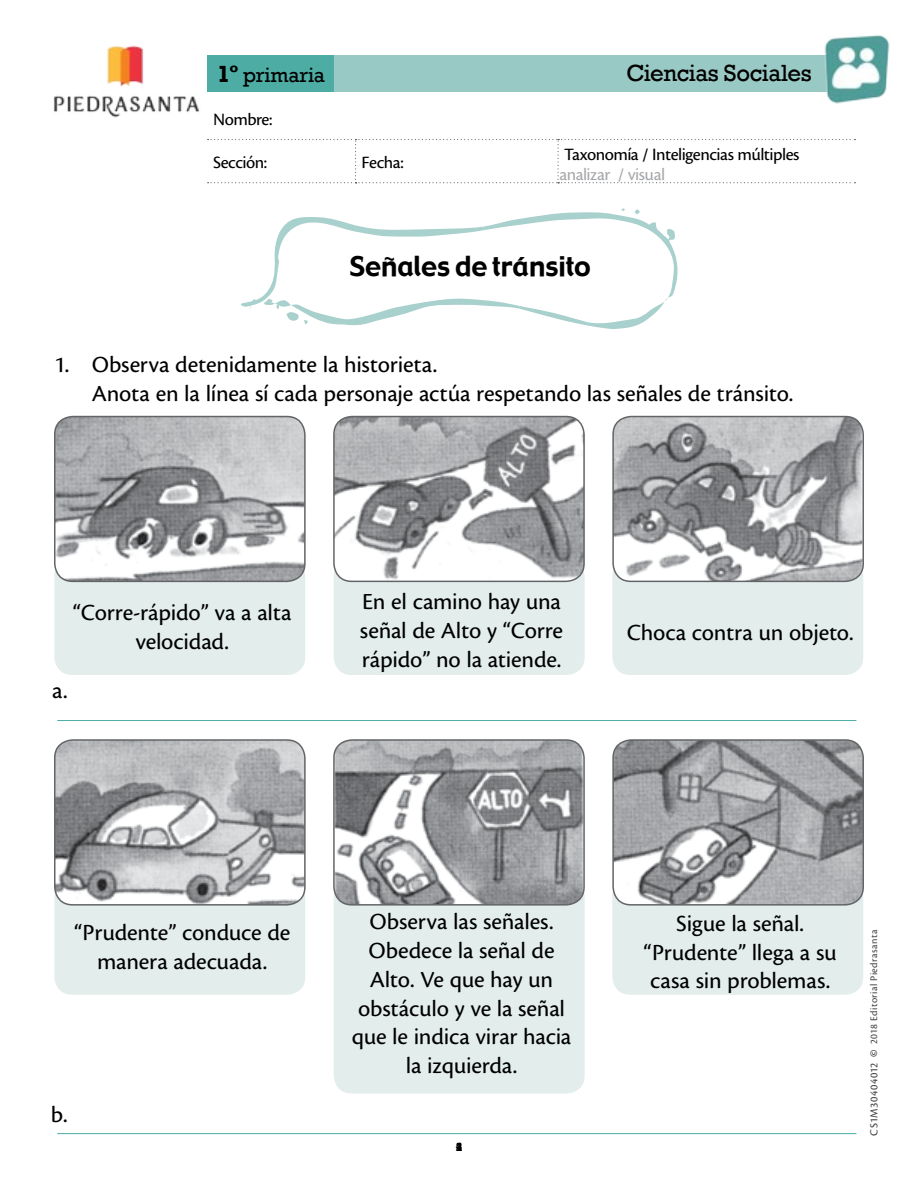
<style>
.page{position:relative;width:918px;height:1188px;background:#fff}
.page>*{position:absolute;margin:0;border:0;box-sizing:border-box;transform-origin:0 0}
.t1{font:27px "Gadget";color:#000}
.t2{font:24px/28.8px "Cronos Pro Capt";letter-spacing:-.01em;color:#000;text-align:center}
.t3{font:24px "Rockwell";letter-spacing:-.02em;color:#000}
.t4{font:21px "Rockwell";letter-spacing:-.005em;color:#000}
.t5{font:18px "Cronos Pro Capt";letter-spacing:-.03em;color:#000}
.t6{font:18px "Cronos Pro Capt";letter-spacing:-.03em;color:#a7a9ac}
.t7{font:700 12px "Rockwell";color:#000}
.t8{font:11.25px "Cronos Pro Capt";letter-spacing:.05em;color:#414042}
.t9{font:10.5px "Cronos Pro";letter-spacing:.04em;color:#414042}
.s1{font-weight:700;font-size:24px}
.s2{font-weight:700}
</style>
<div class="page">
<svg style="left:208px;top:139px;width:648px;height:44px"></svg>
<svg style="left:207px;top:55px;width:613px;height:37px;background:#89c3bd"></svg>
<img style="left:820px;top:35px;width:70px;height:69px">
<img style="left:53px;top:45px;width:146px;height:73px">
<div style="left:54px;top:559px;width:251px;height:116px;background:#e2edec;border-radius:18px"></div>
<div style="left:54px;top:878px;width:251px;height:117px;background:#e2edec;border-radius:18px"></div>
<div style="left:334px;top:559px;width:251px;height:116px;background:#e2edec;border-radius:18px"></div>
<div style="left:334px;top:878px;width:251px;height:215px;background:#e2edec;border-radius:18px"></div>
<div style="left:612px;top:559px;width:251px;height:116px;background:#e2edec;border-radius:18px"></div>
<div style="left:612px;top:878px;width:251px;height:117px;background:#e2edec;border-radius:18px"></div>
<svg style="left:241px;top:208px;width:437px;height:121px"></svg>
<img style="left:55px;top:417px;width:250px;height:164px">
<div style="left:54px;top:416px;width:252px;height:166px;border:2px solid #636466;border-radius:18px"></div>
<img style="left:55px;top:742px;width:248px;height:162px">
<div style="left:54px;top:739px;width:252px;height:167px;border:2px solid #636466;border-radius:18px"></div>
<img style="left:334px;top:417px;width:250px;height:164px">
<div style="left:333px;top:416px;width:252px;height:166px;border:2px solid #636466;border-radius:18px"></div>
<img style="left:334px;top:740px;width:250px;height:163px">
<div style="left:333px;top:739px;width:252px;height:167px;border:2px solid #636466;border-radius:18px"></div>
<img style="left:613px;top:417px;width:250px;height:164px">
<div style="left:612px;top:416px;width:252px;height:166px;border:2px solid #636466;border-radius:18px"></div>
<img style="left:615px;top:740px;width:248px;height:163px">
<div style="left:612px;top:739px;width:252px;height:167px;border:2px solid #636466;border-radius:18px"></div>
<hr style="left:57px;top:720px;width:799px;height:1px;background:#4dada5">
<hr style="left:57px;top:1133px;width:799px;height:1px;background:#4dada5">
<p class="t4" style="left:217px;top:63px;width:110px"><span class="s1">1º</span> primaria</p>
<p class="t3" style="left:626px;top:59px;width:187px">Ciencias Sociales</p>
<p class="t5" style="left:213px;top:109px;width:61px">Nombre:</p>
<p class="t5" style="left:213px;top:152px;width:56px">Sección:</p>
<p class="t5" style="left:362px;top:152px;width:44px">Fecha:</p>
<p class="t5" style="left:564px;top:144px;width:237px">Taxonomía / Inteligencias múltiples</p>
<p class="t6" style="left:560px;top:164px;width:107px">analizar / visual</p>
<p class="t1" style="left:350px;top:249px;width:243px">Señales de tránsito</p>
<p class="t2" style="left:92px;top:350px;width:703px;text-align:left;text-indent:-38px">1. Observa detenidamente la historieta.<br>Anota en la línea sí cada personaje actúa respetando las señales de tránsito.</p>
<p class="t2" style="left:73px;top:599px;width:220px">“Corre-rápido” va a alta velocidad.</p>
<p class="t2" style="left:52px;top:677px;width:17px">a.</p>
<p class="t2" style="left:360px;top:588px;width:205px;text-align:justify">En el camino hay una señal de Alto y “Corre rápido” no la atiende.</p>
<p class="t2" style="left:627px;top:618px;width:228px">Choca contra un objeto.</p>
<p class="t2" style="left:74px;top:918px;width:218px">“Prudente” conduce de manera adecuada.</p>
<p class="t2" style="left:51px;top:1100px;width:18px">b.</p>
<p class="t2" style="left:352px;top:907px;width:221px">Observa las señales.<br>Obedece la señal de<br>Alto. Ve que hay un obstáculo y ve la señal que le indica virar hacia la izquierda.</p>
<p class="t7" style="left:456px;top:1139px;width:8px">24</p>
<p class="t7" style="left:456px;top:1139px;width:8px">1</p>
<p class="t2" style="left:644px;top:909px;width:195px">Sigue la señal. “Prudente” llega a su casa sin problemas.</p>
<p class="t9" style="left:868px;top:1057px;width:129px;rotate:-90deg"><span class="s2">©</span> 2018 Editorial Piedrasanta</p>
<p class="t8" style="left:868px;top:1136px;width:75px;rotate:-90deg">CS1M30404012</p>
</div>
